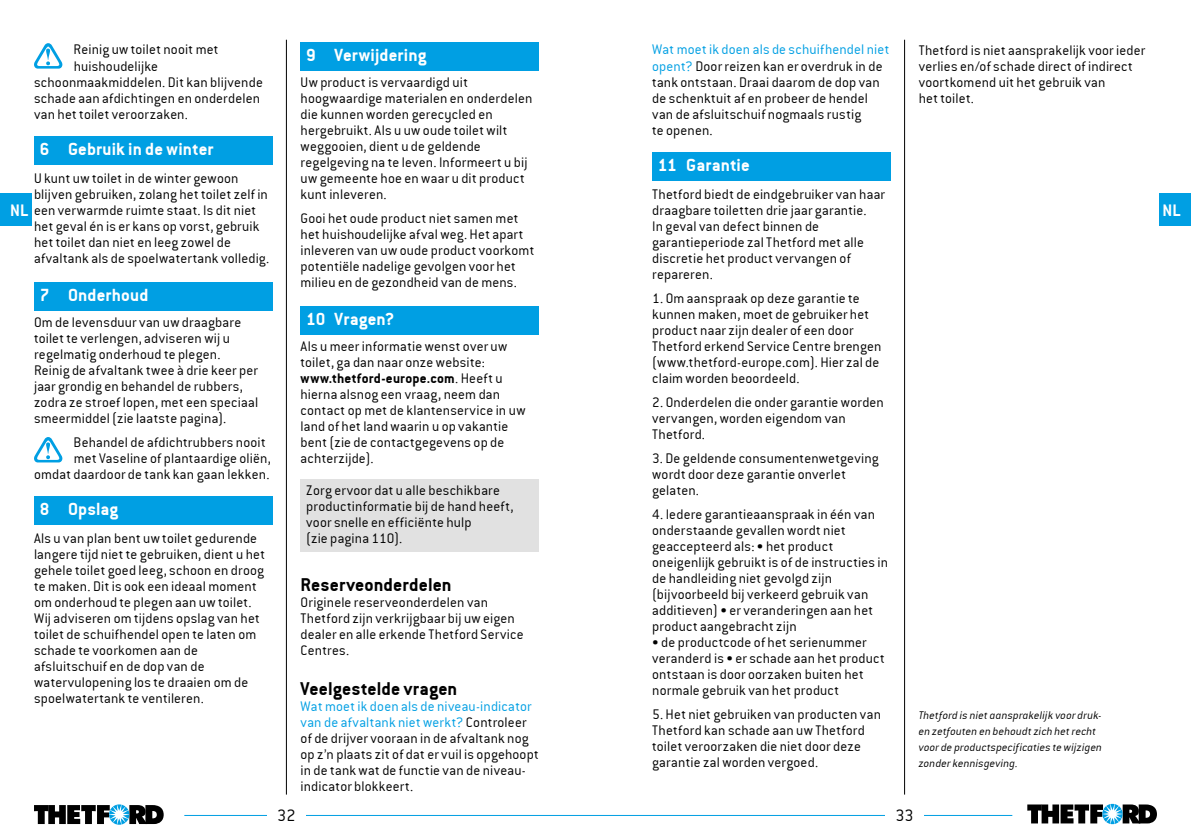
<style>
.page{position:relative;width:1191px;height:840px;background:#fff}
.page>*{position:absolute;margin:0;border:0;box-sizing:border-box;transform-origin:0 0}
.t1{font:700 20px "Conduit IT Cbold";letter-spacing:.005em;color:#000}
.t2{font:700 19px "Conduit IT Cbold";letter-spacing:.005em;color:#fff}
.t3{font:300 18px "Conduit IT Clight";color:#000}
.t4{font:700 18px "Conduit IT Cbold";color:#fff}
.t5{font:300 15px/16px "Conduit IT Clight";letter-spacing:.01em;color:#000}
.t6{font:700 15px "Conduit IT Cbold";letter-spacing:.015em;color:#000}
.t7{font:italic 300 12px/16px "Conduit IT Clightitalic";letter-spacing:.015em;color:#000}
.s1{color:#009fe3}
.s2{font-family:"Conduit IT Clight";font-weight:300}
</style>
<div class="page">
<hr style="left:286px;top:40px;width:1px;height:754px;background:#000">
<hr style="left:904px;top:40px;width:1px;height:754px;background:#000">
<svg style="left:34px;top:804px;width:130px;height:20px"></svg>
<svg style="left:1027px;top:803px;width:130px;height:20px"></svg>
<hr style="left:184px;top:814px;width:828px;height:1px;background:#009fe3">
<div style="left:885px;top:798px;width:39px;height:32px;background:#fff"></div>
<div style="left:267px;top:798px;width:39px;height:32px;background:#fff"></div>
<div style="left:300px;top:478px;width:239px;height:72px;background:#e1e1e1"></div>
<div style="left:652px;top:152px;width:238px;height:28px;background:#009fe3"></div>
<svg style="left:34px;top:43px;width:28px;height:26px"></svg>
<div style="left:34px;top:136px;width:238px;height:28px;background:#009fe3"></div>
<div style="left:34px;top:282px;width:238px;height:28px;background:#009fe3"></div>
<svg style="left:34px;top:437px;width:28px;height:25px"></svg>
<div style="left:34px;top:496px;width:238px;height:28px;background:#009fe3"></div>
<div style="left:300px;top:42px;width:239px;height:28px;background:#009fe3"></div>
<div style="left:300px;top:306px;width:239px;height:28px;background:#009fe3"></div>
<div style="left:1159px;top:194px;width:32px;height:32px;background:#009fe3"></div>
<div style="left:0;top:194px;width:31px;height:32px;background:#009fe3"></div>
<p class="t5" style="left:74px;top:42px;width:146px">Reinig uw toilet nooit met</p>
<p class="t5" style="left:74px;top:58px;width:86px">huishoudelijke</p>
<p class="t5" style="left:34px;top:74px;width:230px">schoonmaakmiddelen. Dit kan blijvende</p>
<p class="t5" style="left:34px;top:90px;width:228px">schade aan afdichtingen en onderdelen</p>
<p class="t5" style="left:34px;top:106px;width:155px">van het toilet veroorzaken.</p>
<p class="t2" style="left:40px;top:137px;width:175px">6 Gebruik in de winter</p>
<p class="t5" style="left:34px;top:170px;width:237px">U kunt uw toilet in de winter gewoon blijven gebruiken, zolang het toilet zelf in een verwarmde ruimte staat. Is dit niet het geval én is er kans op vorst, gebruik het toilet dan niet en leeg zowel de afvaltank als de spoelwatertank volledig.</p>
<p class="t2" style="left:40px;top:284px;width:110px">7 Onderhoud</p>
<p class="t5" style="left:34px;top:314px;width:226px">Om de levensduur van uw draagbare toilet te verlengen, adviseren wij u regelmatig onderhoud te plegen.<br>Reinig de afvaltank twee à drie keer per jaar grondig en behandel de rubbers, zodra ze stroef lopen, met een speciaal smeermiddel (zie laatste pagina).</p>
<p class="t5" style="left:74px;top:434px;width:193px">Behandel de afdichtrubbers nooit</p>
<p class="t5" style="left:74px;top:450px;width:199px">met Vaseline of plantaardige oliën,</p>
<p class="t5" style="left:34px;top:466px;width:237px">omdat daardoor de tank kan gaan lekken.</p>
<p class="t2" style="left:40px;top:497px;width:80px">8 Opslag</p>
<p class="t5" style="left:34px;top:530px;width:232px">Als u van plan bent uw toilet gedurende langere tijd niet te gebruiken, dient u het gehele toilet goed leeg, schoon en droog te maken. Dit is ook een ideaal moment om onderhoud te plegen aan uw toilet.<br>Wij adviseren om tijdens opslag van het toilet de schuifhendel open te laten om schade te voorkomen aan de afsluitschuif en de dop van de watervulopening los te draaien om de spoelwatertank te ventileren.</p>
<p class="t5" style="left:652px;top:42px;width:238px"><span class="s1">Wat moet ik doen als de schuifhendel niet opent?</span> Door reizen kan er overdruk in de tank ontstaan. Draai daarom de dop van de schenktuit af en probeer de hendel van de afsluitschuif nogmaals rustig<br>te openen.</p>
<p class="t2" style="left:658px;top:153px;width:93px">11 Garantie</p>
<p class="t5" style="left:652px;top:186px;width:234px">Thetford biedt de eindgebruiker van haar draagbare toiletten drie jaar garantie.<br>In geval van defect binnen de garantieperiode zal Thetford met alle discretie het product vervangen of repareren.</p>
<p class="t5" style="left:652px;top:290px;width:231px">1. Om aanspraak op deze garantie te kunnen maken, moet de gebruiker het product naar zijn dealer of een door Thetford erkend Service Centre brengen (www.thetford-europe.com). Hier zal de claim worden beoordeeld.</p>
<p class="t5" style="left:652px;top:394px;width:233px">2. Onderdelen die onder garantie worden vervangen, worden eigendom van<br>Thetford.</p>
<p class="t5" style="left:652px;top:450px;width:228px">3. De geldende consumentenwetgeving wordt door deze garantie onverlet gelaten.</p>
<p class="t5" style="left:652px;top:506px;width:237px">4. Iedere garantieaanspraak in één van onderstaande gevallen wordt niet geaccepteerd als: • het product oneigenlijk gebruikt is of de instructies in de handleiding niet gevolgd zijn (bijvoorbeeld bij verkeerd gebruik van additieven) • er veranderingen aan het product aangebracht zijn</p>
<p class="t5" style="left:652px;top:634px;width:234px">• de productcode of het serienummer veranderd is • er schade aan het product ontstaan is door oorzaken buiten het normale gebruik van het product</p>
<p class="t5" style="left:652px;top:706px;width:230px">5. Het niet gebruiken van producten van Thetford kan schade aan uw Thetford toilet veroorzaken die niet door deze garantie zal worden vergoed.</p>
<p class="t5" style="left:918px;top:42px;width:228px">Thetford is niet aansprakelijk voor ieder verlies en/of schade direct of indirect voortkomend uit het gebruik van<br>het toilet.</p>
<p class="t2" style="left:306px;top:44px;width:122px">9 Verwijdering</p>
<p class="t5" style="left:300px;top:74px;width:233px">Uw product is vervaardigd uit hoogwaardige materialen en onderdelen die kunnen worden gerecycled en hergebruikt. Als u uw oude toilet wilt weggooien, dient u de geldende regelgeving na te leven. Informeert u bij uw gemeente hoe en waar u dit product kunt inleveren.</p>
<p class="t5" style="left:300px;top:210px;width:235px">Gooi het oude product niet samen met het huishoudelijke afval weg. Het apart inleveren van uw oude product voorkomt potentiële nadelige gevolgen voor het milieu en de gezondheid van de mens.</p>
<p class="t2" style="left:306px;top:308px;width:90px">10 Vragen?</p>
<p class="t5" style="left:300px;top:338px;width:208px">Als u meer informatie wenst over uw toilet, ga dan naar onze website:</p>
<p class="t6" style="left:300px;top:369px;width:204px">www.thetford-europe.com<span class="s2">. Heeft u</span></p>
<p class="t5" style="left:300px;top:386px;width:226px">hierna alsnog een vraag, neem dan contact op met de klantenservice in uw land of het land waarin u op vakantie bent (zie de contactgegevens op de achterzijde).</p>
<p class="t5" style="left:306px;top:482px;width:209px">Zorg ervoor dat u alle beschikbare productinformatie bij de hand heeft, voor snelle en efficiënte hulp<br>(zie pagina 110).</p>
<h1 class="t1" style="left:300px;top:572px;width:153px">Reserveonderdelen</h1>
<p class="t5" style="left:300px;top:594px;width:224px">Originele reserveonderdelen van<br>Thetford zijn verkrijgbaar bij uw eigen dealer en alle erkende Thetford Service<br>Centres.</p>
<h1 class="t1" style="left:300px;top:676px;width:158px">Veelgestelde vragen</h1>
<p class="t5" style="left:300px;top:698px;width:240px"><span class="s1">Wat moet ik doen als de niveau-indicator van de afvaltank niet werkt?</span> Controleer of de drijver vooraan in de afvaltank nog op z’n plaats zit of dat er vuil is opgehoopt in de tank wat de functie van de niveau&shy;indicator blokkeert.</p>
<p class="t4" style="left:10px;top:200px;width:20px">NL</p>
<p class="t4" style="left:1162px;top:200px;width:20px">NL</p>
<p class="t7" style="left:918px;top:707px;width:185px">Thetford is niet aansprakelijk voor druk&shy;en zetfouten en behoudt zich het recht voor de productspecificaties te wijzigen zonder kennisgeving.</p>
<p class="t3" style="left:277px;top:804px;width:20px">32</p>
<p class="t3" style="left:895px;top:804px;width:20px">33</p>
</div>
